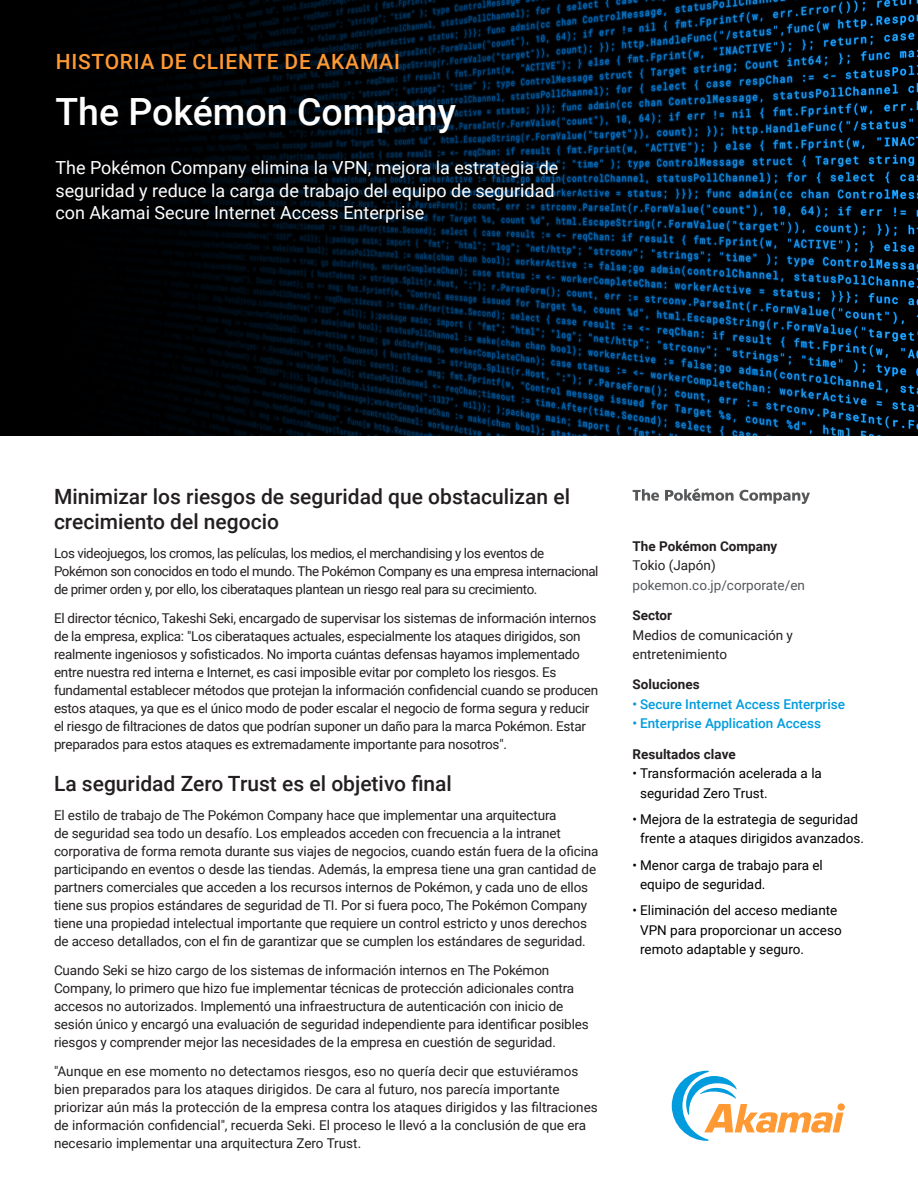
<style>
.page{position:relative;width:918px;height:1188px;background:#fff}
.page>*{position:absolute;margin:0;border:0;box-sizing:border-box;transform-origin:0 0}
.ACS___Title{font:500 37.5px "Roboto";color:#fff}
.ACS___H1{font:500 21px/25.2px "Roboto";color:#231f20}
.ACS___Akamai_Custome{font:500 21px "Roboto";letter-spacing:.035em;color:#f93}
.t1{font:18px/22.5px "Roboto";color:#fff}
.ACS___Body{font:13.5px/18px "Roboto";letter-spacing:-.01em;color:#231f20}
.t2{font:13.5px/19.5px "Roboto";color:#000}
.ACS___Body-2{font:13.5px/18px "Roboto";letter-spacing:-.03em;color:#231f20}
.t3{font:500 13.5px "Roboto";color:#009cde}
.ACS___Sidebar_-_Head{font:700 13.5px "Roboto";color:#231f20}
.ACS___Sidebar_body{font:13.5px "Roboto";color:#54565b}
.ACS___Sidebar_body-2{font:13.5px "Roboto";color:#231f20}
</style>
<div class="page">
<svg style="left:672px;top:1071px;width:171px;height:70px"></svg>
<svg style="left:0;top:0;width:918px;height:436px;background:#000e18"></svg>
<svg style="left:633px;top:489px;width:26px;height:12px"></svg>
<svg style="left:665px;top:488px;width:145px;height:16px"></svg>
<p class="ACS___Akamai_Custome" style="left:56px;top:47px;width:346px">HISTORIA DE CLIENTE DE AKAMAI</p>
<p class="ACS___Title" style="left:55px;top:85px;width:402px">The Pokémon Company</p>
<p class="t1" style="left:55px;top:156px;width:505px">The Pokémon Company elimina la VPN, mejora la estrategia de seguridad y reduce la carga de trabajo del equipo de seguridad con Akamai Secure Internet Access Enterprise</p>
<p class="ACS___H1" style="left:54px;top:483px;width:518px">Minimizar los riesgos de seguridad que obstaculizan el crecimiento del negocio</p>
<p class="ACS___Body-2" style="left:54px;top:544px;width:546px">Los videojuegos, los cromos, las películas, los medios, el merchandising y los eventos de<br>Pokémon son conocidos en todo el mundo. The Pokémon Company es una empresa internacional de primer orden y, por ello, los ciberataques plantean un riesgo real para su crecimiento.</p>
<p class="ACS___Body" style="left:54px;top:608px;width:546px">El director técnico, Takeshi Seki, encargado de supervisar los sistemas de información internos de la empresa, explica: "Los ciberataques actuales, especialmente los ataques dirigidos, son realmente ingeniosos y sofisticados. No importa cuántas defensas hayamos implementado entre nuestra red interna e Internet, es casi imposible evitar por completo los riesgos. Es fundamental establecer métodos que protejan la información confidencial cuando se producen estos ataques, ya que es el único modo de poder escalar el negocio de forma segura y reducir el riesgo de filtraciones de datos que podrían suponer un daño para la marca Pokémon. Estar preparados para estos ataques es extremadamente importante para nosotros".</p>
<p class="ACS___H1" style="left:54px;top:771px;width:400px">La seguridad Zero Trust es el objetivo final</p>
<p class="ACS___Body" style="left:54px;top:806px;width:546px">El estilo de trabajo de The Pokémon Company hace que implementar una arquitectura<br>de seguridad sea todo un desafío. Los empleados acceden con frecuencia a la intranet corporativa de forma remota durante sus viajes de negocios, cuando están fuera de la oficina participando en eventos o desde las tiendas. Además, la empresa tiene una gran cantidad de partners comerciales que acceden a los recursos internos de Pokémon, y cada uno de ellos tiene sus propios estándares de seguridad de TI. Por si fuera poco, The Pokémon Company tiene una propiedad intelectual importante que requiere un control estricto y unos derechos de acceso detallados, con el fin de garantizar que se cumplen los estándares de seguridad.</p>
<p class="ACS___Body" style="left:54px;top:961px;width:536px">Cuando Seki se hizo cargo de los sistemas de información internos en The Pokémon Company, lo primero que hizo fue implementar técnicas de protección adicionales contra accesos no autorizados. Implementó una infraestructura de autenticación con inicio de sesión único y encargó una evaluación de seguridad independiente para identificar posibles riesgos y comprender mejor las necesidades de la empresa en cuestión de seguridad.</p>
<p class="ACS___Body" style="left:54px;top:1062px;width:545px">"Aunque en ese momento no detectamos riesgos, eso no quería decir que estuviéramos bien preparados para los ataques dirigidos. De cara al futuro, nos parecía importante priorizar aún más la protección de la empresa contra los ataques dirigidos y las filtraciones de información confidencial", recuerda Seki. El proceso le llevó a la conclusión de que era necesario implementar una arquitectura Zero Trust.</p>
<p class="ACS___Sidebar_-_Head" style="left:633px;top:536px;width:146px">The Pokémon Company</p>
<p class="ACS___Sidebar_body-2" style="left:633px;top:556px;width:85px">Tokio (Japón)</p>
<p class="ACS___Sidebar_body" style="left:633px;top:575px;width:174px">pokemon.co.jp/corporate/en</p>
<p class="ACS___Sidebar_-_Head" style="left:633px;top:606px;width:41px">Sector</p>
<p class="ACS___Body" style="left:633px;top:624px;width:162px;line-height:19.5px">Medios de comunicación y entretenimiento</p>
<p class="ACS___Sidebar_-_Head" style="left:633px;top:675px;width:69px">Soluciones</p>
<p class="t3" style="left:633px;top:695px;width:214px">• Secure Internet Access Enterprise</p>
<p class="t3" style="left:633px;top:714px;width:190px">• Enterprise Application Access</p>
<p class="ACS___Sidebar_-_Head" style="left:633px;top:744px;width:105px">Resultados clave</p>
<p class="t2" style="left:640px;top:763px;width:183px;text-indent:-7px">• Transformación acelerada a la seguridad Zero Trust.</p>
<p class="t2" style="left:633px;top:809px;width:233px;text-align:center">• Mejora de la estrategia de seguridad frente a ataques dirigidos avanzados.</p>
<p class="t2" style="left:640px;top:855px;width:184px;text-indent:-7px">• Menor carga de trabajo para el equipo de seguridad.</p>
<p class="t2" style="left:640px;top:900px;width:203px;text-indent:-7px">• Eliminación del acceso mediante<br>VPN para proporcionar un acceso remoto adaptable y seguro.</p>
</div>
